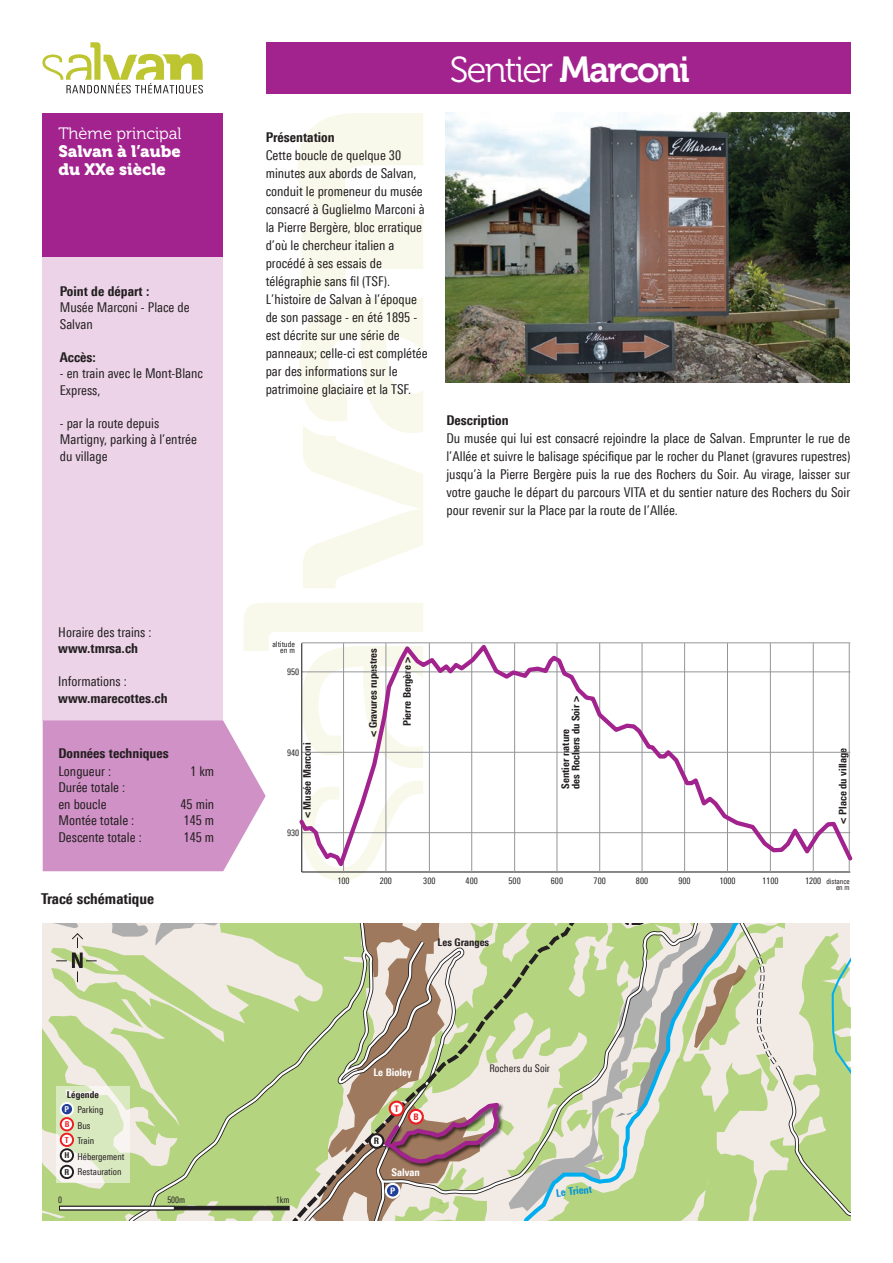
<style>
.page{position:relative;width:893px;height:1263px;background:#fff}
.page>*{position:absolute;margin:0;border:0;box-sizing:border-box;transform-origin:0 0}
.t1{font:36px "Museo 300";letter-spacing:-.05em;color:#fff}
.t2{font:16.5px/18px "Museo 900";color:#fff}
.t3{font:16.5px "Museo 300";color:#fff}
.t4{font:800 15px "Linotype Univers 720 Cn";color:#231f20}
.t5{font:13.5px/18px "Linotype Univers 420 Cn";color:#231f20}
.t6{font:800 13.5px "Linotype Univers 720 Cn";color:#231f20}
.t7{font:800 10.5px/10.5px "Linotype Univers 720 Cn";color:#231f20}
.t8{font:800 10.5px "Linotype Univers 720 Cn";color:#fff}
.t9{font:10.5px "Linotype Univers 420 Cn";color:#231f20}
.t10{font:800 10.5px "Linotype Univers 720 Cn";color:#0095d9}
.t11{font:9.45px/15.6px "Linotype Univers 420 Cn";color:#231f20}
.t12{font:800 9.45px "Linotype Univers 720 Cn";color:#231f20}
.t13{font:9px "Linotype Univers 420 Cn";color:#231f20}
.t14{font:800 9px "Linotype Univers 720 Cn";color:#ee1d23}
.t15{font:800 9px "Linotype Univers 720 Cn";color:#231f20}
.t16{font:800 9px "Linotype Univers 720 Cn";color:#fff}
.t17{font:8.1px/6.4px "Linotype Univers 420 Cn";color:#231f20;text-align:right}
.t18{font:800 8.1px/15.6px "Linotype Univers 720 Cn";color:#ee1d23}
.t19{font:800 8.1px/16.5px "Linotype Univers 720 Cn";color:#231f20}
.t20{font:800 8.1px "Linotype Univers 720 Cn";color:#fff}
.t21{font:7.5px/6px "Linotype Univers 420 Cn";color:#231f20;text-align:right}
.s1{font-family:"Museo 700"}
</style>
<div class="page">
<div style="left:42px;top:256px;width:181px;height:464px;background:#ecd3e8"></div>
<div style="left:42px;top:113px;width:181px;height:143px;background:#a2238e"></div>
<svg style="left:42px;top:42px;width:161px;height:51px"></svg>
<svg style="left:298px;top:113px;width:125px;height:475px"></svg>
<div style="left:266px;top:42px;width:584px;height:51px;background:#a2238e"></div>
<svg style="left:43px;top:923px;width:807px;height:298px;background:#c2cea0"></svg>
<hr style="left:59px;top:1206px;width:230px;height:4px;background:#231f20">
<svg style="left:59px;top:1206px;width:115px;height:4px"></svg>
<svg style="left:43px;top:603px;width:380px;height:278px"></svg>
<img style="left:446px;top:113px;width:404px;height:269px">
<svg style="left:56px;top:1086px;width:73px;height:97px;fill:#d9e9bf"></svg>
<div style="left:61px;top:1118px;width:12px;height:12px;background:#fff;border-radius:50%"></div>
<div style="left:60px;top:1117px;width:14px;height:14px;border:2px solid #ee1d23;border-radius:50%"></div>
<div style="left:61px;top:1134px;width:12px;height:12px;background:#fff;border-radius:50%"></div>
<div style="left:60px;top:1133px;width:14px;height:14px;border:2px solid #ee1d23;border-radius:50%"></div>
<div style="left:61px;top:1149px;width:12px;height:12px;background:#fff;border-radius:50%"></div>
<div style="left:60px;top:1148px;width:14px;height:14px;border:2px solid #231f20;border-radius:50%"></div>
<div style="left:61px;top:1166px;width:12px;height:12px;background:#fff;border-radius:50%"></div>
<div style="left:60px;top:1165px;width:14px;height:14px;border:2px solid #231f20;border-radius:50%"></div>
<div style="left:61px;top:1103px;width:12px;height:12px;background:#223f99;border-radius:50%"></div>
<div style="left:60px;top:1102px;width:14px;height:14px;border:2px solid #fff;border-radius:50%"></div>
<svg style="left:296px;top:639px;width:557px;height:235px"></svg>
<div style="left:409px;top:1110px;width:14px;height:13px;background:#fff;border-radius:50%"></div>
<div style="left:408px;top:1109px;width:16px;height:15px;border:2px solid #ee1d23;border-radius:50%"></div>
<div style="left:386px;top:1184px;width:14px;height:13px;background:#223f99;border-radius:50%"></div>
<div style="left:385px;top:1183px;width:16px;height:16px;border:2px solid #fff;border-radius:50%"></div>
<p class="t3" style="left:58px;top:125px;width:125px">Thème principal</p>
<p class="t2" style="left:58px;top:143px;width:124px">Salvan à l’aube du XXe siècle</p>
<p class="t6" style="left:60px;top:283px;width:91px">Point de départ :</p>
<p class="t5" style="left:60px;top:299px;width:131px;line-height:16.5px">Musée Marconi - Place de<br>Salvan</p>
<p class="t6" style="left:60px;top:349px;width:38px">Accès:</p>
<p class="t5" style="left:60px;top:365px;width:145px;line-height:16.5px">- en train avec le Mont-Blanc<br>Express,</p>
<p class="t5" style="left:60px;top:415px;width:139px;line-height:16.5px">- par la route depuis<br>Martigny, parking à l’entrée du village</p>
<p class="t5" style="left:58px;top:623px;width:95px">Horaire des trains :</p>
<p class="t6" style="left:58px;top:640px;width:81px">www.tmrsa.ch</p>
<p class="t5" style="left:58px;top:672px;width:70px">Informations :</p>
<p class="t6" style="left:58px;top:690px;width:111px">www.marecottes.ch</p>
<p class="t6" style="left:58px;top:745px;width:112px">Données techniques</p>
<p class="t5" style="left:58px;top:762px;width:54px">Longueur :</p>
<p class="t5" style="left:190px;top:762px;width:25px">1 km</p>
<p class="t5" style="left:58px;top:779px;width:68px;line-height:16.5px">Durée totale : en boucle</p>
<p class="t5" style="left:180px;top:795px;width:35px">45 min</p>
<p class="t5" style="left:58px;top:811px;width:77px">Montée totale :</p>
<p class="t5" style="left:184px;top:811px;width:32px">145 m</p>
<p class="t5" style="left:58px;top:828px;width:85px">Descente totale :</p>
<p class="t5" style="left:184px;top:828px;width:32px">145 m</p>
<p class="t4" style="left:41px;top:890px;width:115px">Tracé schématique</p>
<p class="t12" style="left:67px;top:1089px;width:34px">Légende</p>
<p class="t11" style="left:78px;top:1102px;width:48px">Parking<br>Bus<br>Train<br>Hébergement<br>Restauration</p>
<p class="t20" style="left:65px;top:1104px;width:6px">P</p>
<p class="t18" style="left:65px;top:1116px;width:6px">B<br>T</p>
<p class="t19" style="left:64px;top:1147px;width:7px">H<br>R</p>
<h1 class="t1" style="left:450px;top:50px;width:242px">Sentier <span class="s1">Marconi</span></h1>
<p class="t6" style="left:266px;top:129px;width:70px">Présentation</p>
<p class="t5" style="left:266px;top:146px;width:163px">Cette boucle de quelque 30 minutes aux abords de Salvan, conduit le promeneur du musée consacré à Guglielmo Marconi à la Pierre Bergère, bloc erratique d’où le chercheur italien a procédé à ses essais de télégraphie sans fil (TSF).<br>L’histoire de Salvan à l’époque de son passage - en été 1895 - est décrite sur une série de panneaux; celle-ci est complétée par des informations sur le patrimoine glaciaire et la TSF.</p>
<p class="t6" style="left:446px;top:412px;width:64px">Description</p>
<p class="t5" style="left:446px;top:429px;width:405px;text-align:justify">Du musée qui lui est consacré rejoindre la place de Salvan. Emprunter le rue de l’Allée et suivre le balisage spécifique par le rocher du Planet (gravures rupestres) jusqu’à la Pierre Bergère puis la rue des Rochers du Soir. Au virage, laisser sur votre gauche le départ du parcours VITA et du sentier nature des Rochers du Soir pour revenir sur la Place par la route de l’Allée.</p>
<p class="t17" style="left:272px;top:641px;width:24px">altitude en m</p>
<p class="t13" style="left:287px;top:666px;width:14px">950</p>
<p class="t7" style="left:302px;top:818px;width:77px;rotate:-90deg">&lt; Musée Marconi</p>
<p class="t13" style="left:287px;top:748px;width:14px">940</p>
<p class="t13" style="left:287px;top:828px;width:14px">930</p>
<p class="t7" style="left:368px;top:737px;width:90px;rotate:-90deg">&lt; Gravures rupestres</p>
<p class="t7" style="left:402px;top:726px;width:71px;rotate:-90deg">Pierre Bergère &gt;</p>
<p class="t7" style="left:560px;top:789px;width:95px;rotate:-90deg">Sentier nature<br>des Rochers du Soir &gt;</p>
<p class="t7" style="left:837px;top:824px;width:77px;rotate:-90deg">&lt; Place du village</p>
<p class="t13" style="left:337px;top:875px;width:14px">100</p>
<p class="t13" style="left:380px;top:875px;width:14px">200</p>
<p class="t13" style="left:423px;top:875px;width:14px">300</p>
<p class="t13" style="left:466px;top:875px;width:14px">400</p>
<p class="t13" style="left:508px;top:875px;width:14px">500</p>
<p class="t13" style="left:551px;top:875px;width:14px">600</p>
<p class="t13" style="left:594px;top:875px;width:14px">700</p>
<p class="t13" style="left:636px;top:875px;width:14px">800</p>
<p class="t13" style="left:678px;top:875px;width:14px">900</p>
<p class="t13" style="left:719px;top:875px;width:18px">1000</p>
<p class="t13" style="left:762px;top:875px;width:18px">1100</p>
<p class="t13" style="left:805px;top:875px;width:18px">1200</p>
<p class="t21" style="left:826px;top:878px;width:25px">distance en m</p>
<p class="t7" style="left:438px;top:937px;width:53px">Les Granges</p>
<p class="t8" style="left:373px;top:1065px;width:40px">Le Bioley</p>
<p class="t15" style="left:374px;top:1136px;width:7px">R</p>
<p class="t14" style="left:394px;top:1103px;width:6px">T</p>
<p class="t14" style="left:413px;top:1111px;width:7px">B</p>
<p class="t8" style="left:391px;top:1165px;width:30px">Salvan</p>
<p class="t9" style="left:489px;top:1062px;width:62px">Rochers du Soir</p>
<p class="t13" style="left:58px;top:1194px;width:5px">0</p>
<p class="t13" style="left:167px;top:1194px;width:19px">500m</p>
<p class="t13" style="left:276px;top:1194px;width:15px">1km</p>
<p class="t16" style="left:390px;top:1185px;width:7px">P</p>
<p class="t10" style="left:555px;top:1186px;width:38px;rotate:-6deg">Le Trient</p>
</div>
